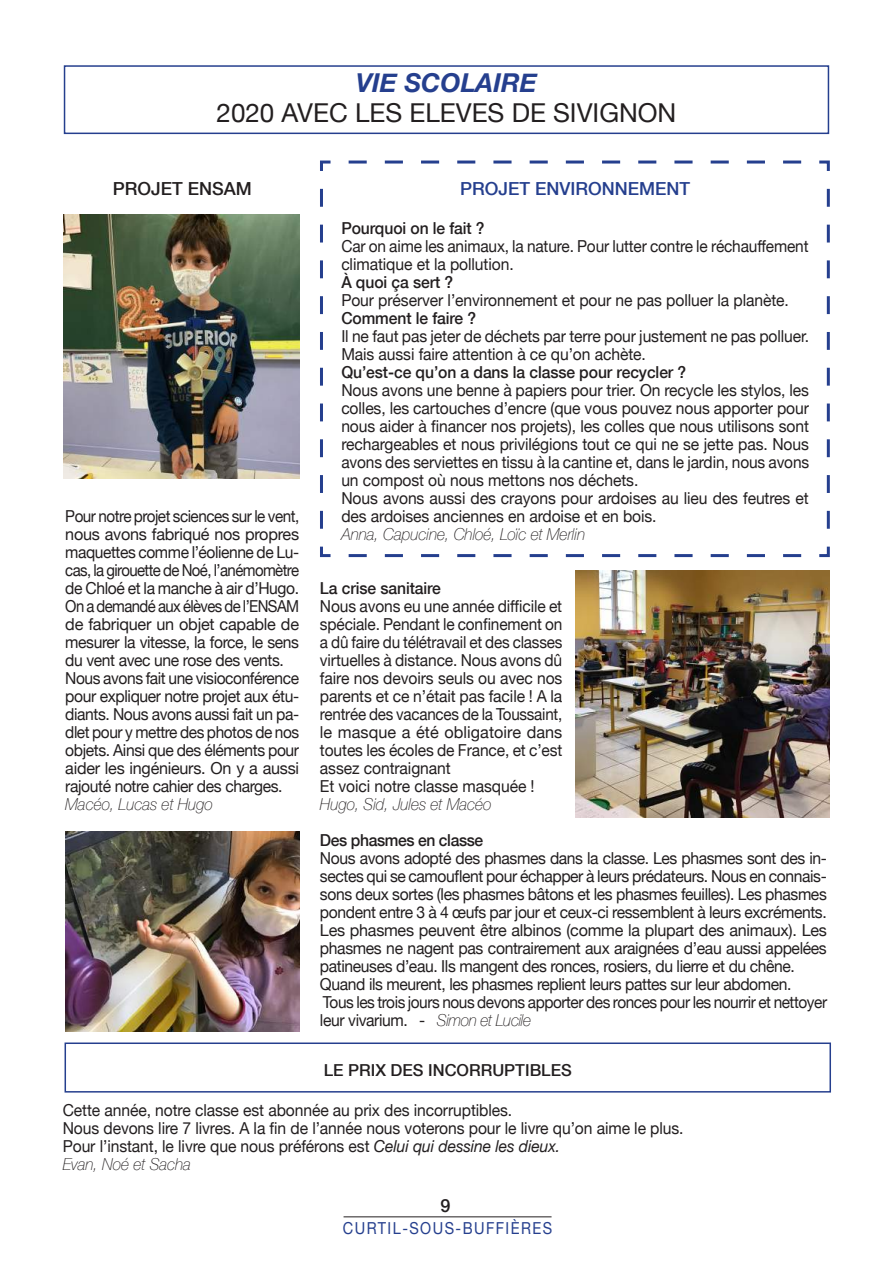
<style>
.page{position:relative;width:893px;height:1263px;background:#fff}
.page>*{position:absolute;margin:0;border:0;box-sizing:border-box;transform-origin:0 0}
.t1{font:25.95px "Helvetica Neue";color:#231f20}
.t2{font:italic 700 25.95px "Helvetica Neue";color:#253f8e}
.t3{font:500 18px "Helvetica Neue";color:#253f8e}
.t4{font:500 18px "Helvetica Neue";color:#231f20}
.t5{font:16.5px/18px "Helvetica Neue";letter-spacing:-.015em;color:#231f20;scale:.95 1}
.t6{font:16.5px/18px "Helvetica Neue";letter-spacing:-.015em;color:#231f20;scale:.93 1}
.t7{font:16.5px/18px "Helvetica Neue";letter-spacing:-.015em;color:#231f20;scale:.94 1}
.t8{font:500 16.5px "Helvetica Neue";letter-spacing:-.005em;color:#231f20;scale:.95 1}
.t9{font:italic 100 16.5px "Helvetica Neue";letter-spacing:-.005em;color:#231f20;scale:.95 1}
.t10{font:500 16.5px "Helvetica Neue";letter-spacing:-.005em;color:#231f20}
.t11{font:16.5px "Helvetica Neue";letter-spacing:.1em;color:#253f8e;scale:.88 1}
.t12{font:500 16.5px "Helvetica Neue";letter-spacing:-.025em;color:#231f20;scale:.95 1}
.s1{font-weight:100;font-style:italic}
.s2{font-style:italic}
</style>
<div class="page">
<hr style="left:344px;top:1216px;width:208px;height:1px;background:#231f20">
<div style="left:64px;top:65px;width:765px;height:69px;border:2px solid #253f8e"></div>
<svg style="left:320px;top:160px;width:510px;height:398px"></svg>
<img style="left:64px;top:214px;width:235px;height:264px">
<img style="left:65px;top:831px;width:234px;height:200px">
<img style="left:575px;top:571px;width:254px;height:247px">
<div style="left:65px;top:1042px;width:766px;height:50px;border:2px solid #253f8e"></div>
<h1 class="t2" style="left:356px;top:63px;width:183px">VIE SCOLAIRE</h1>
<h1 class="t1" style="left:217px;top:94px;width:461px">2020 AVEC LES ELEVES DE SIVIGNON</h1>
<p class="t4" style="left:113px;top:174px;width:141px">PROJET ENSAM</p>
<p class="t6" style="left:65px;top:508px;width:253px">Pour notre projet sciences sur le vent, nous avons fabriqué nos propres maquettes comme l’éolienne de Lu&shy;cas, la girouette de Noé, l’anémomètre de Chloé et la manche à air d’Hugo.<br>On a demandé aux élèves de l’ENSAM de fabriquer un objet capable de mesurer la vitesse, la force, le sens du vent avec une rose des vents.<br>Nous avons fait une visioconférence pour expliquer notre projet aux étu&shy;diants. Nous avons aussi fait un pa&shy;dlet pour y mettre des photos de nos objets. Ainsi que des éléments pour aider les ingénieurs. On y a aussi rajouté notre cahier des charges.</p>
<p class="t9" style="left:65px;top:791px;width:157px">Macéo, Lucas et Hugo</p>
<p class="t3" style="left:460px;top:174px;width:232px">PROJET ENVIRONNEMENT</p>
<p class="t8" style="left:341px;top:215px;width:152px">Pourquoi on le fait ?</p>
<p class="t7" style="left:341px;top:238px;width:499px">Car on aime les animaux, la nature. Pour lutter contre le réchauffement climatique et la pollution.</p>
<p class="t8" style="left:341px;top:269px;width:119px">À quoi ça sert ?</p>
<p class="t5" style="left:341px;top:292px;width:473px">Pour préserver l’environnement et pour ne pas polluer la planète.</p>
<p class="t8" style="left:341px;top:305px;width:143px">Comment le faire ?</p>
<p class="t5" style="left:341px;top:328px;width:494px">Il ne faut pas jeter de déchets par terre pour justement ne pas polluer.<br>Mais aussi faire attention à ce qu’on achète.</p>
<p class="t8" style="left:341px;top:359px;width:365px">Qu’est-ce qu’on a dans la classe pour recycler ?</p>
<p class="t5" style="left:341px;top:382px;width:494px">Nous avons une benne à papiers pour trier. On recycle les stylos, les colles, les cartouches d’encre (que vous pouvez nous apporter pour nous aider à financer nos projets), les colles que nous utilisons sont rechargeables et nous privilégions tout ce qui ne se jette pas. Nous avons des serviettes en tissu à la cantine et, dans le jardin, nous avons un compost où nous mettons nos déchets.<br>Nous avons aussi des crayons pour ardoises au lieu des feutres et des ardoises anciennes en ardoise et en bois.</p>
<p class="t9" style="left:341px;top:521px;width:258px">Anna, Capucine, Chloé, Loïc et Merlin</p>
<p class="t8" style="left:320px;top:575px;width:129px">La crise sanitaire</p>
<p class="t7" style="left:320px;top:598px;width:260px">Nous avons eu une année difficile et spéciale. Pendant le confinement on a dû faire du télétravail et des classes virtuelles à distance. Nous avons dû faire nos devoirs seuls ou avec nos parents et ce n’était pas facile ! A la rentrée des vacances de la Toussaint, le masque a été obligatoire dans toutes les écoles de France, et c’est assez contraignant<br>Et voici notre classe masquée !</p>
<p class="t9" style="left:320px;top:791px;width:182px">Hugo, Sid, Jules et Macéo</p>
<p class="t12" style="left:320px;top:827px;width:173px">Des phasmes en classe</p>
<p class="t5" style="left:320px;top:850px;width:535px">Nous avons adopté des phasmes dans la classe. Les phasmes sont des in&shy;sectes qui se camouflent pour échapper à leurs prédateurs. Nous en connais&shy;sons deux sortes (les phasmes bâtons et les phasmes feuilles). Les phasmes pondent entre 3 à 4 œufs par jour et ceux-ci ressemblent à leurs excréments.<br>Les phasmes peuvent être albinos (comme la plupart des animaux). Les phasmes ne nagent pas contrairement aux araignées d’eau aussi appelées patineuses d’eau. Ils mangent des ronces, rosiers, du lierre et du chêne.<br>Quand ils meurent, les phasmes replient leurs pattes sur leur abdomen.<br>Tous les trois jours nous devons apporter des ronces pour les nourrir et nettoyer leur vivarium. - <span class="s1">Simon et Lucile</span></p>
<p class="t10" style="left:324px;top:1057px;width:250px">LE PRIX DES INCORRUPTIBLES</p>
<p class="t5" style="left:63px;top:1102px;width:655px">Cette année, notre classe est abonnée au prix des incorruptibles.<br>Nous devons lire 7 livres. A la fin de l’année nous voterons pour le livre qu’on aime le plus.<br>Pour l’instant, le livre que nous préférons est <span class="s2">Celui qui dessine les dieux.<br></span><span class="s1">Evan, Noé et Sacha</span></p>
<p class="t4" style="left:440px;top:1191px;width:12px">9</p>
<p class="t11" style="left:343px;top:1216px;width:240px">CURTIL-SOUS-BUFFIÈRES</p>
</div>
